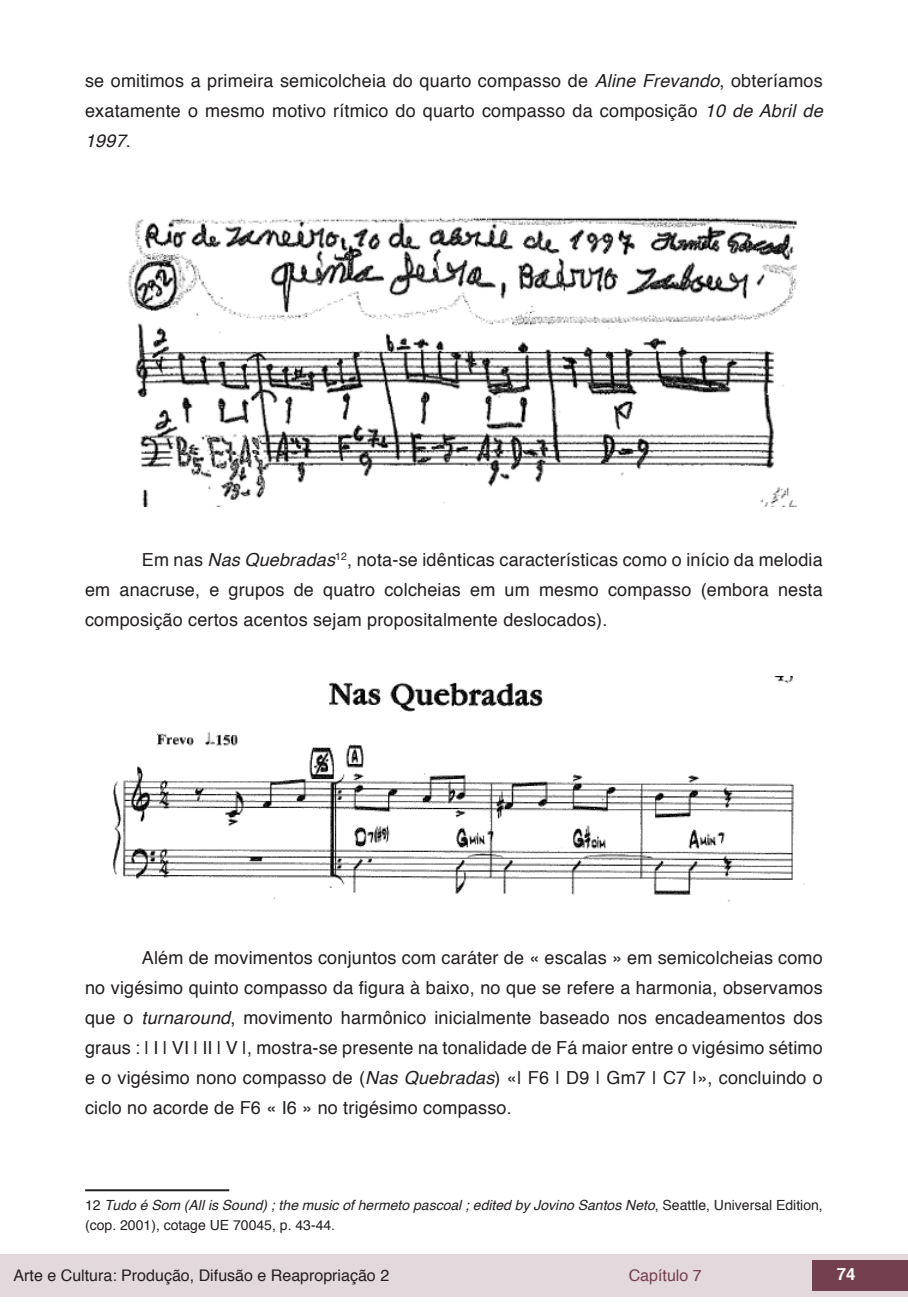
<style>
.page{position:relative;width:908px;height:1304px;background:#fff}
.page>*{position:absolute;margin:0;border:0;box-sizing:border-box;transform-origin:0 0}
.txt{font:18px/30px "Helvetica";letter-spacing:.01em;color:#231f20;text-align:justify}
.t1{font:700 16.8px "Helvetica";color:#fff}
.t2{font:16px "Helvetica";color:#231f20}
.t3{font:16px "Helvetica";color:#743f4f}
.nota_rdp{font:italic 14px/20px "Helvetica";color:#231f20}
.s1{font-style:italic}
.s2{font-style:normal}
</style>
<div class="page">
<div style="left:0;top:1254px;width:906px;height:43px;background:#e3d8dc"></div>
<div style="left:812px;top:1261px;width:95px;height:30px;background:#743f4f"></div>
<img style="left:127px;top:217px;width:670px;height:289px">
<img style="left:113px;top:676px;width:691px;height:226px">
<hr style="left:85px;top:1189px;width:144px;height:2px;background:#231f20">
<p class="txt" style="left:85px;top:66px;width:739px">se omitimos a primeira semicolcheia do quarto compasso de <span class="s1">Aline Frevando</span>, obteríamos exatamente o mesmo motivo rítmico do quarto compasso da composição <span class="s1">10 de Abril de 1997</span>.</p>
<p class="txt" style="left:85px;top:545px;width:738px;text-indent:57px">Em nas <span class="s1">Nas Quebradas</span><sup>12</sup>, nota-se idênticas características como o início da melodia em anacruse, e grupos de quatro colcheias em um mesmo compasso (embora nesta composição certos acentos sejam propositalmente deslocados).</p>
<p class="txt" style="left:85px;top:943px;width:739px;text-indent:57px">Além de movimentos conjuntos com caráter de « escalas » em semicolcheias como no vigésimo quinto compasso da figura à baixo, no que se refere a harmonia, observamos que o <span class="s1">turnaround</span>, movimento harmônico inicialmente baseado nos encadeamentos dos graus : | I | VI | II | V |, mostra-se presente na tonalidade de Fá maior entre o vigésimo sétimo e o vigésimo nono compasso de (<span class="s1">Nas Quebradas</span>) «| F6 | D9 | Gm7 | C7 |», concluindo o ciclo no acorde de F6 « I6 » no trigésimo compasso.</p>
<p class="nota_rdp" style="left:85px;top:1196px;width:739px"><span class="s2">12</span> Tudo é Som (All is Sound) ; the music of hermeto pascoal ; edited by Jovino Santos Neto<span class="s2">, Seattle, Universal Edition, (cop. 2001), cotage UE 70045, p. 43-44.</span></p>
<p class="t2" style="left:14px;top:1263px;width:377px">Arte e Cultura: Produção, Difusão e Reapropriação 2</p>
<p class="t3" style="left:628px;top:1263px;width:74px">Capítulo 7</p>
<p class="t1" style="left:836px;top:1261px;width:20px">74</p>
</div>
